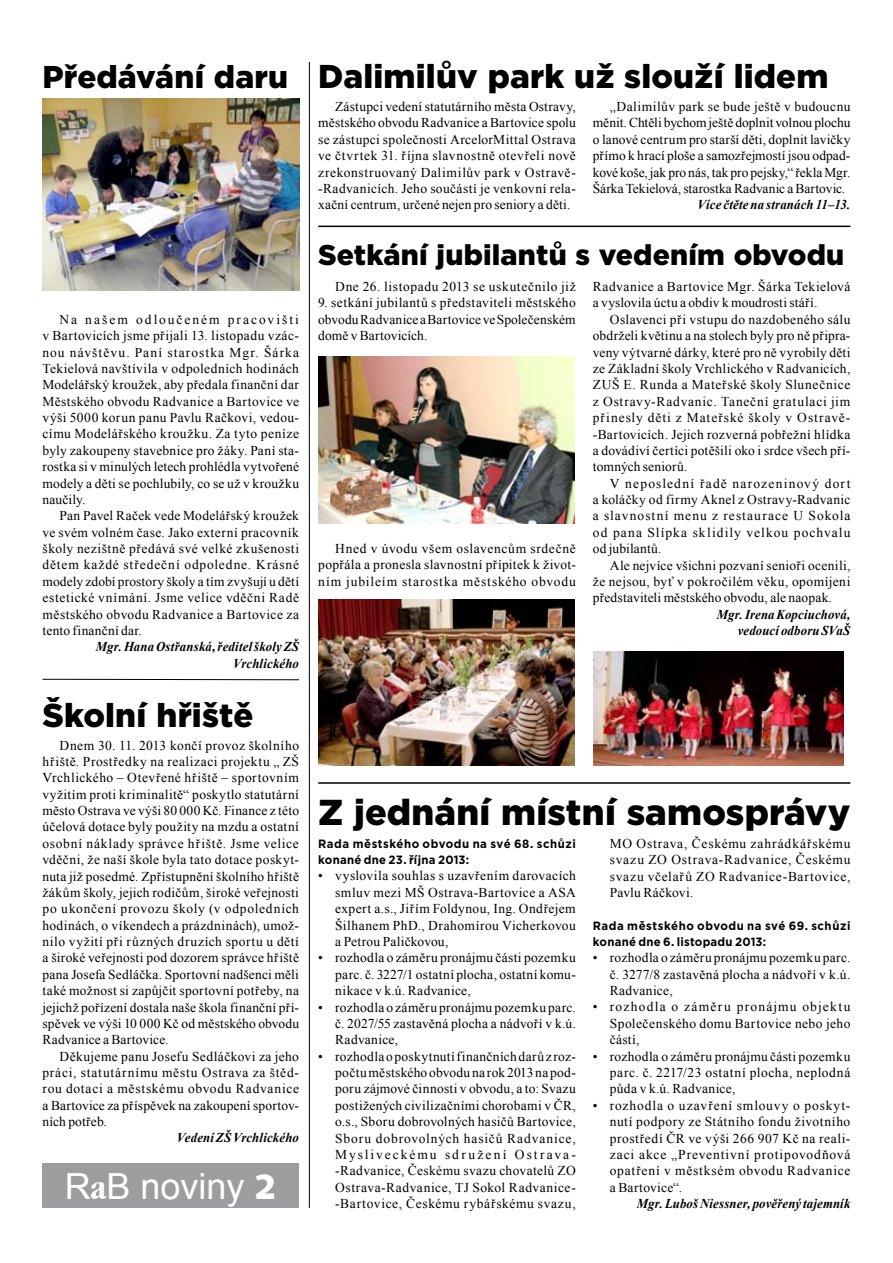
<style>
.page{position:relative;width:893px;height:1263px;background:#fff}
.page>*{position:absolute;margin:0;border:0;box-sizing:border-box;transform-origin:0 0}
.t1{font:900 36px "Gotham";letter-spacing:.005em;color:#000}
.t2{font:36px "Arial";color:#fff}
.t3{font:900 33px "Gotham";letter-spacing:.005em;color:#000}
.t4{font:900 31.5px "Gotham";color:#000}
.t5{font:900 28.5px "Gotham";letter-spacing:.005em;color:#000}
.t6{font:13.5px/16.4px "Times New Roman";letter-spacing:.025em;color:#000;text-align:justify}
.t7{font:italic 700 13.5px/16.4px "Times New Roman";letter-spacing:.01em;color:#000;text-align:right;scale:.95 1}
.t8{font:700 12px/16.4px "Gotham";letter-spacing:.04em;color:#000;scale:.95 1}
.s1{font-family:"Garmd ITC Bk Cn BTCE Bold Condensed"}
.s2{font-family:"Humanst 531 Blk BTCE Black"}
</style>
<div class="page">
<div style="left:43px;top:1163px;width:256px;height:45px;background:#9c9d9f"></div>
<img style="left:43px;top:98px;width:256px;height:192px">
<hr style="left:309px;top:62px;width:1px;height:1146px;background:#000">
<hr style="left:318px;top:782px;width:532px;height:2px;background:#000">
<hr style="left:318px;top:226px;width:532px;height:1px;background:#000">
<img style="left:318px;top:357px;width:257px;height:166px">
<img style="left:318px;top:599px;width:257px;height:167px">
<img style="left:594px;top:651px;width:250px;height:115px">
<svg style="left:42px;top:678px;width:258px;height:2px"></svg>
<h3 class="t4" style="left:43px;top:55px;width:247px">Předávání daru</h3>
<p class="t6" style="left:43px;top:311px;width:258px;text-indent:17px">Na našem odloučeném pracovišti v Bartovicích jsme přijali 13. listopadu vzác&shy;nou návštěvu. Paní starostka Mgr. Šárka Tekielová navštívila v odpoledních hodinách Modelářský kroužek, aby předala finanční dar Městského obvodu Radvanice a Bartovice ve výši 5000 korun panu Pavlu Račkovi, vedou&shy;címu Modelářského kroužku. Za tyto peníze byly zakoupeny stavebnice pro žáky. Paní sta&shy;rostka si v minulých letech prohlédla vytvořené modely a děti se pochlubily, co se už v kroužku naučily.</p>
<p class="t6" style="left:43px;top:507px;width:258px;text-indent:17px">Pan Pavel Raček vede Modelářský kroužek ve svém volném čase. Jako externí pracovník školy nezištně předává své velké zkušenosti dětem každé středeční odpoledne. Krásné modely zdobí prostory školy a tím zvyšují u dětí estetické vnímání. Jsme velice vděčni Radě městského obvodu Radvanice a Bartovice za tento finanční dar.</p>
<p class="t7" style="left:96px;top:638px;width:215px">Mgr. Hana Ostřanská, ředitel školy ZŠ<br>Vrchlického</p>
<h2 class="t3" style="left:43px;top:692px;width:212px">Školní hřiště</h2>
<p class="t6" style="left:43px;top:737px;width:258px;text-indent:17px">Dnem 30. 11. 2013 končí provoz školního hřiště. Prostředky na realizaci projektu „ ZŠ Vrchlického – Otevřené hřiště – sportovním vyžitím proti kriminalitě“ poskytlo statutární město Ostrava ve výši 80 000 Kč. Finance z této účelová dotace byly použity na mzdu a ostatní osobní náklady správce hřiště. Jsme velice vděčni, že naší škole byla tato dotace poskyt&shy;nuta již posedmé. Zpřístupnění školního hřiště žákům školy, jejich rodičům, široké veřejnosti po ukončení provozu školy (v odpoledních hodinách, o víkendech a prázdninách), umož&shy;nilo vyžití při různých druzích sportu u dětí a široké veřejnosti pod dozorem správce hřiště pana Josefa Sedláčka. Sportovní nadšenci měli také možnost si zapůjčit sportovní potřeby, na jejichž pořízení dostala naše škola finanční pří&shy;spěvek ve výši 10 000 Kč od městského obvodu Radvanice a Bartovice.</p>
<p class="t6" style="left:43px;top:1048px;width:258px;text-indent:17px">Děkujeme panu Josefu Sedláčkovi za jeho práci, statutárnímu městu Ostrava za štěd&shy;rou dotaci a městskému obvodu Radvanice a Bartovice za příspěvek na zakoupení sportov&shy;ních potřeb.</p>
<p class="t7" style="left:177px;top:1129px;width:130px">Vedení ZŠ Vrchlického</p>
<h1 class="t2" style="left:65px;top:1163px;width:214px">R<span class="s1">a</span>B noviny <span class="s2">2</span></h1>
<h2 class="t3" style="left:318px;top:54px;width:512px">Dalimilův park už slouží lidem</h2>
<p class="t6" style="left:318px;top:98px;width:259px;text-indent:17px">Zástupci vedení statutárního města Ostravy, městského obvodu Radvanice a Bartovice spolu se zástupci společnosti ArcelorMittal Ostrava ve čtvrtek 31. října slavnostně otevřeli nově zrekonstruovaný Dalimilův park v Ostravě-‑Radvanicích. Jeho součástí je venkovní rela&shy;xační centrum, určené nejen pro seniory a děti.</p>
<p class="t6" style="left:593px;top:98px;width:259px;text-indent:17px">„Dalimilův park se bude ještě v budoucnu měnit. Chtěli bychom ještě doplnit volnou plochu o lanové centrum pro starší děti, doplnit lavičky přímo k hrací ploše a samozřejmostí jsou odpad&shy;kové koše, jak pro nás, tak pro pejsky,“ řekla Mgr.<br>Šárka Tekielová, starostka Radvanic a Bartovic.</p>
<p class="t7" style="left:698px;top:196px;width:162px">Více čtěte na stranách 11–13.</p>
<h3 class="t5" style="left:318px;top:235px;width:528px">Setkání jubilantů s vedením obvodu</h3>
<p class="t6" style="left:335px;top:278px;width:242px">Dne 26. listopadu 2013 se uskutečnilo již</p>
<p class="t6" style="left:318px;top:295px;width:259px">9. setkání jubilantů s představiteli městského obvodu Radvanice aBartovice ve Společenském domě v Bartovicích.</p>
<p class="t6" style="left:318px;top:540px;width:259px;text-indent:17px">Hned v úvodu všem oslavencům srdečně popřála a pronesla slavnostní přípitek k život&shy;ním jubileím starostka městského obvodu</p>
<p class="t6" style="left:593px;top:278px;width:259px">Radvanice a Bartovice Mgr. Šárka Tekielová a vyslovila úctu a obdiv k moudrosti stáří.</p>
<p class="t6" style="left:593px;top:311px;width:259px;text-indent:17px">Oslavenci při vstupu do nazdobeného sálu obdrželi květinu a na stolech byly pro ně připra&shy;veny výtvarné dárky, které pro ně vyrobily děti ze Základní školy Vrchlického v Radvanicích, ZUŠ E. Runda a Mateřské školy Slunečnice z Ostravy-Radvanic. Taneční gratulaci jim přinesly děti z Mateřské školy v Ostravě-‑Bartovicích. Jejich rozverná pobřežní hlídka a dovádiví čertíci potěšili oko i srdce všech pří&shy;tomných seniorů.</p>
<p class="t6" style="left:593px;top:475px;width:259px;text-indent:17px">V neposlední řadě narozeninový dort a koláčky od firmy Aknel z Ostravy-Radvanic a slavnostní menu z restaurace U Sokola od pana Slípka sklidily velkou pochvalu od jubilantů.</p>
<p class="t6" style="left:593px;top:557px;width:259px;text-indent:17px">Ale nejvíce všichni pozvaní senioři ocenili, že nejsou, byť v pokročilém věku, opomíjeni představiteli městského obvodu, ale naopak.</p>
<p class="t7" style="left:717px;top:605px;width:142px">Mgr. Irena Kopciuchová, vedoucí odboru SVaŠ</p>
<h1 class="t1" style="left:318px;top:788px;width:534px">Z jednání místní samosprávy</h1>
<p class="t8" style="left:318px;top:835px;width:273px">Rada městského obvodu na své 68. schůzi konané dne 23. října 2013:</p>
<p class="t6" style="left:335px;top:867px;width:242px;text-indent:-17px">• vyslovila souhlas s uzavřením darovacích smluv mezi MŠ Ostrava‑Bartovice a ASA expert a.s., Jiřím Foldynou, Ing. Ondřejem Šilhanem PhD., Drahomírou Vicherkovou a Petrou Paličkovou,</p>
<p class="t6" style="left:335px;top:949px;width:242px;text-indent:-17px">• rozhodla o záměru pronájmu části pozemku parc. č. 3227/1 ostatní plocha, ostatní komu&shy;nikace v k.ú. Radvanice,</p>
<p class="t6" style="left:335px;top:998px;width:242px;text-indent:-17px">• rozhodla o záměru pronájmu pozemku parc. č. 2027/55 zastavěná plocha a nádvoří v k.ú.<br>Radvanice,</p>
<p class="t6" style="left:335px;top:1048px;width:242px;text-indent:-17px">• rozhodla oposkytnutí finančních darů zroz&shy;počtu městského obvodu na rok 2013 na pod&shy;poru zájmové činnosti v obvodu, a to: Svazu postižených civilizačními chorobami v ČR, o.s., Sboru dobrovolných hasičů Bartovice, Sboru dobrovolných hasičů Radvanice, Mysliveckému sdružení Ostrava-‑Radvanice, Českému svazu chovatelů ZO Ostrava‑Radvanice, TJ Sokol Radvanice-‑Bartovice, Českému rybářskému svazu,</p>
<p class="t6" style="left:610px;top:835px;width:242px">MO Ostrava, Českému zahrádkářskému svazu ZO Ostrava‑Radvanice, Českému svazu včelařů ZO Radvanice‑Bartovice, Pavlu Ráčkovi.</p>
<p class="t8" style="left:593px;top:917px;width:273px">Rada městského obvodu na své 69. schůzi konané dne 6. listopadu 2013:</p>
<p class="t6" style="left:610px;top:949px;width:242px;text-indent:-17px">• rozhodla o záměru pronájmu pozemku parc. č. 3277/8 zastavěná plocha a nádvoří v k.ú.<br>Radvanice,</p>
<p class="t6" style="left:610px;top:998px;width:242px;text-indent:-17px">• rozhodla o záměru pronájmu objektu Společenského domu Bartovice nebo jeho částí,</p>
<p class="t6" style="left:610px;top:1048px;width:242px;text-indent:-17px">• rozhodla o záměru pronájmu části pozemku parc. č. 2217/23 ostatní plocha, neplodná půda v k.ú. Radvanice,</p>
<p class="t6" style="left:610px;top:1097px;width:242px;text-indent:-17px">• rozhodla o uzavření smlouvy o poskyt&shy;nutí podpory ze Státního fondu životního prostředí ČR ve výši 266 907 Kč na reali&shy;zaci akce „Preventivní protipovodňová opatření v městksém obvodu Radvanice a Bartovice“.</p>
<p class="t7" style="left:637px;top:1195px;width:226px">Mgr. Luboš Niessner, pověřený tajemník</p>
</div>
